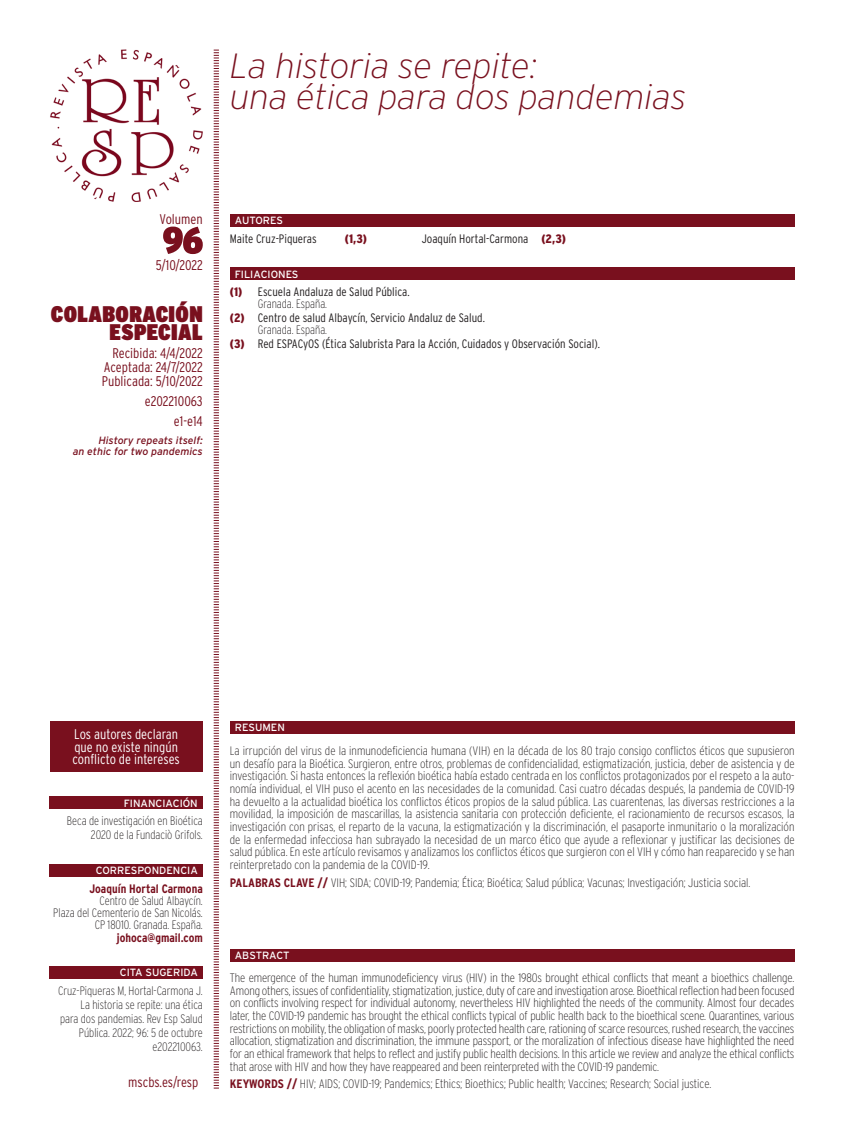
<style>
.page{position:relative;width:844px;height:1141px;background:#fff}
.page>*{position:absolute;margin:0;border:0;box-sizing:border-box;transform-origin:0 0}
.t1{font:italic 200 35px/31.5px "Interstate";color:#79101e}
.t2{font:900 22.57px/18px "Interstate Condensed";letter-spacing:.02em;color:#79101e;text-align:right}
.t3{font:300 14px/14px "Interstate Condensed";color:#79101e;text-align:justify}
.t4{font:300 14px/12.2px "Interstate Condensed";color:#fff}
.t5{font:200 12.25px/12.8px "Interstate Condensed";color:#231f20;text-align:justify;scale:1.05 1}
.t6{font:200 12.25px/14px "Interstate Condensed";color:#231f20;text-align:right}
.t7{font:300 12.25px/12.2px "Interstate Condensed";color:#231f20}
.t8{font:700 12.25px "Interstate Condensed";color:#79101e}
.t9{font:900 12.25px "Interstate Condensed";color:#79101e}
.t10{font:10.5px "Interstate";color:#fff}
.t11{font:italic 10.5px/10.5px "Interstate";color:#79101e;text-align:right}
.s1{font-weight:900;color:#79101e}
.s2{font-weight:200}
.s3{font-weight:700;color:#79101e}
</style>
<div class="page">
<div style="left:230px;top:721px;width:564px;height:13px;background:#79101e"></div>
<div style="left:230px;top:949px;width:564px;height:12px;background:#79101e"></div>
<div style="left:50px;top:864px;width:153px;height:12px;background:#79101e"></div>
<div style="left:50px;top:966px;width:153px;height:13px;background:#79101e"></div>
<div style="left:50px;top:796px;width:153px;height:13px;background:#79101e"></div>
<div style="left:50px;top:721px;width:153px;height:51px;background:#79101e"></div>
<img style="left:50px;top:50px;width:153px;height:152px">
<svg style="left:163px;top:227px;width:40px;height:27px"></svg>
<svg style="left:213px;top:49px;width:6px;height:1040px"></svg>
<div style="left:230px;top:214px;width:564px;height:13px;background:#79101e"></div>
<div style="left:230px;top:268px;width:564px;height:12px;background:#79101e"></div>
<h1 class="t1" style="left:230px;top:50px;width:458px">La historia se repite:<br>una ética para dos pandemias</h1>
<p class="t3" style="left:160px;top:212px;width:45px">Volumen</p>
<p class="t3" style="left:156px;top:257px;width:49px">5/10/2022</p>
<h2 class="t2" style="left:51px;top:304px;width:153px">COLABORACIÓN<br>ESPECIAL</h2>
<p class="t3" style="left:102px;top:346px;width:102px;text-indent:11px">Recibida: 4/4/2022<br>Aceptada: 24/7/2022<br>Publicada: 5/10/2022</p>
<p class="t3" style="left:145px;top:391px;width:59px;line-height:19.9px;text-align:right">e202210063 e1-e14</p>
<p class="t11" style="left:73px;top:435px;width:131px">History repeats itself:<br>an ethic for two pandemics</p>
<p class="t10" style="left:235px;top:215px;width:50px">AUTORES</p>
<p class="t7" style="left:230px;top:232px;width:88px">Maite Cruz-Piqueras</p>
<p class="t9" style="left:345px;top:232px;width:24px">(1,3)</p>
<p class="t7" style="left:421px;top:232px;width:146px">Joaquín Hortal-Carmona <span class="s1">(2,3)</span></p>
<p class="t10" style="left:235px;top:268px;width:65px">FILIACIONES</p>
<p class="t7" style="left:258px;top:286px;width:153px;text-indent:-28px"><span class="s1">(1)</span> Escuela Andaluza de Salud Pública.<br><span class="s2">Granada. España.</span></p>
<p class="t7" style="left:258px;top:311px;width:228px;text-indent:-28px"><span class="s1">(2)</span> Centro de salud Albaycín, Servicio Andaluz de Salud.<br><span class="s2">Granada. España.</span></p>
<p class="t7" style="left:230px;top:337px;width:371px"><span class="s1">(3)</span> Red ESPACyOS (Ética Salubrista Para la Acción, Cuidados y Observación Social).</p>
<p class="t4" style="left:73px;top:728px;width:109px">Los autores declaran que no existe ningún conflicto de intereses</p>
<p class="t10" style="left:124px;top:797px;width:75px">FINANCIACIÓN</p>
<p class="t6" style="left:67px;top:814px;width:137px">Beca de investigación en Bioética<br>2020 de la Fundaciò Grifols.</p>
<p class="t10" style="left:96px;top:864px;width:103px">CORRESPONDENCIA</p>
<p class="t8" style="left:89px;top:881px;width:115px">Joaquín Hortal Carmona</p>
<p class="t6" style="left:53px;top:894px;width:151px;line-height:12.2px">Centro de Salud Albaycín.<br>Plaza del Cementerio de San Nicolás.<br>CP 18010. Granada. España.</p>
<p class="t8" style="left:117px;top:930px;width:87px">johoca@gmail.com</p>
<p class="t10" style="left:120px;top:967px;width:79px">CITA SUGERIDA</p>
<p class="t6" style="left:58px;top:984px;width:146px">Cruz-Piqueras M, Hortal-Carmona J.<br>La historia se repite: una ética<br>para dos pandemias. Rev Esp Salud<br>Pública. 2022; 96: 5 de octubre e202210063.</p>
<p class="t3" style="left:128px;top:1075px;width:72px">mscbs.es/resp</p>
<p class="t10" style="left:235px;top:722px;width:51px">RESUMEN</p>
<p class="t5" style="left:230px;top:744px;width:539px">La irrupción del virus de la inmunodeficiencia humana (VIH) en la década de los 80 trajo consigo conflictos éticos que supusieron un desafío para la Bioética. Surgieron, entre otros, problemas de confidencialidad, estigmatización, justicia, deber de asistencia y de investigación. Si hasta entonces la reflexión bioética había estado centrada en los conflictos protagonizados por el respeto a la auto&shy;nomía individual, el VIH puso el acento en las necesidades de la comunidad. Casi cuatro décadas después, la pandemia de COVID-19 ha devuelto a la actualidad bioética los conflictos éticos propios de la salud pública. Las cuarentenas, las diversas restricciones a la movilidad, la imposición de mascarillas, la asistencia sanitaria con protección deficiente, el racionamiento de recursos escasos, la investigación con prisas, el reparto de la vacuna, la estigmatización y la discriminación, el pasaporte inmunitario o la moralización de la enfermedad infecciosa han subrayado la necesidad de un marco ético que ayude a reflexionar y justificar las decisiones de salud pública. En este artículo revisamos y analizamos los conflictos éticos que surgieron con el VIH y cómo han reaparecido y se han reinterpretado con la pandemia de la COVID-19.</p>
<p class="t5" style="left:230px;top:876px;width:497px"><span class="s3">PALABRAS CLAVE //</span> VIH; SIDA; COVID-19; Pandemia; Ética; Bioética; Salud pública; Vacunas; Investigación; Justicia social.</p>
<p class="t10" style="left:235px;top:949px;width:56px">ABSTRACT</p>
<p class="t5" style="left:230px;top:971px;width:539px">The emergence of the human immunodeficiency virus (HIV) in the 1980s brought ethical conflicts that meant a bioethics challenge.<br>Among others, issues of confidentiality, stigmatization, justice, duty of care and investigation arose. Bioethical reflection had been focused on conflicts involving respect for individual autonomy, nevertheless HIV highlighted the needs of the community. Almost four decades later, the COVID-19 pandemic has brought the ethical conflicts typical of public health back to the bioethical scene. Quarantines, various restrictions on mobility, the obligation of masks, poorly protected health care, rationing of scarce resources, rushed research, the vaccines allocation, stigmatization and discrimination, the immune passport, or the moralization of infectious disease have highlighted the need for an ethical framework that helps to reflect and justify public health decisions. In this article we review and analyze the ethical conflicts that arose with HIV and how they have reappeared and been reinterpreted with the COVID-19 pandemic.</p>
<p class="t5" style="left:230px;top:1078px;width:460px"><span class="s3">KEYWORDS //</span> HIV; AIDS; COVID-19; Pandemics; Ethics; Bioethics; Public health; Vaccines; Research; Social justice.</p>
</div>
